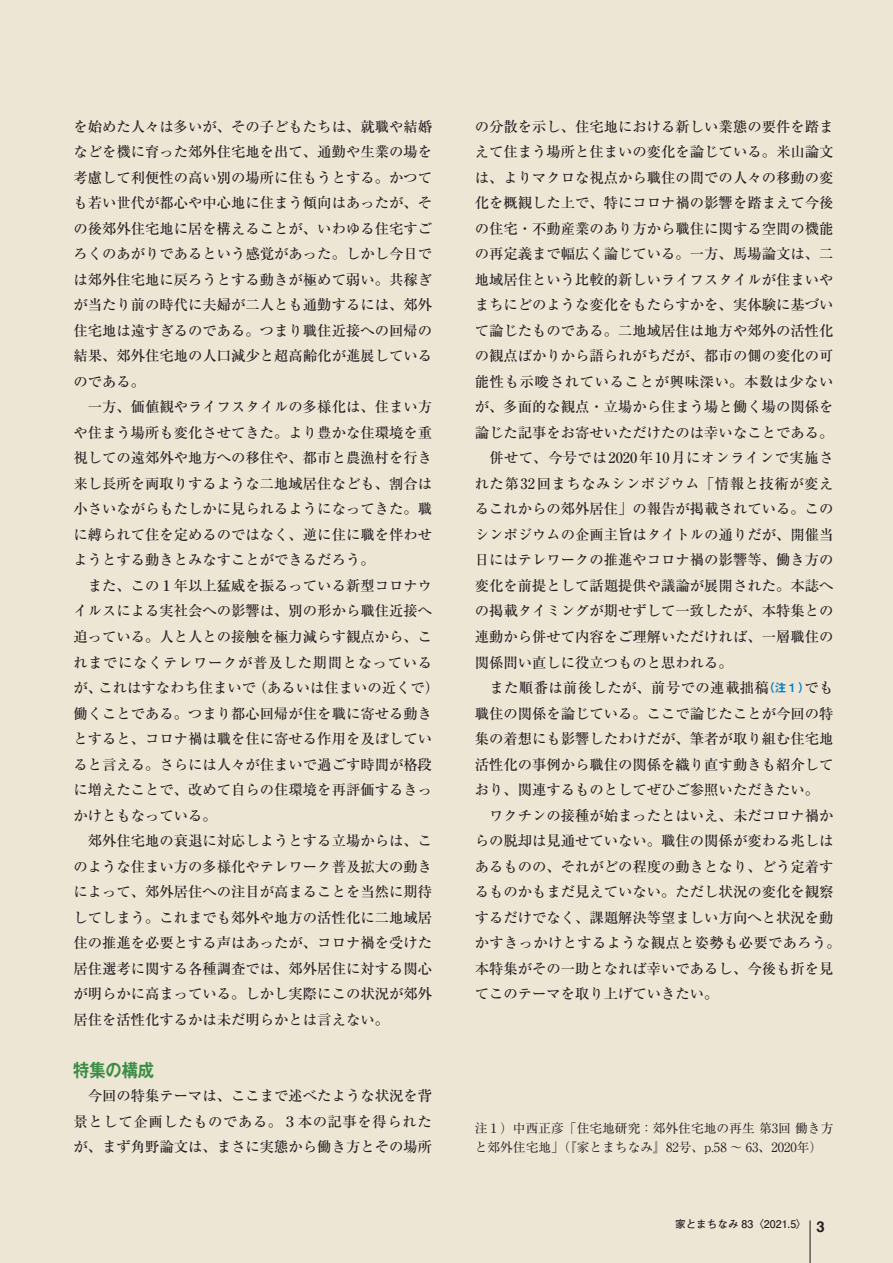
<style>
.page{position:relative;width:893px;height:1263px;background:#eee6d5}
.page>*{position:absolute;margin:0;border:0;box-sizing:border-box;transform-origin:0 0}
._81号_中見出し{font:700 18px "Gothic MB101 Pr 6 N De";letter-spacing:-.005em;color:#3b8c45;scale:.9 1}
.ノンブル{font:700 14.85px "Helvetica";color:#231f20}
.本文_2段_13_5Q24H_字下げなし{font:500 14.4px/25.5px "Ryumin Pr 6 N";color:#231f20;text-align:justify}
._83号注{font:12.75px/19.2px "Ryumin Pr 6 N";color:#231f20}
.柱_小口寄せ{font:700 10.65px "Futo Go B101 Pr 6 N";color:#231f20}
.s1{font-family:"Midashi Go Pr 6 N MB31";font-weight:400;font-size:11.7px;color:#007ec5}
</style>
<div class="page">
<hr style="left:809px;top:1220px;width:2px;height:43px;background:#231f20">
<p class="本文_2段_13_5Q24H_字下げなし" style="left:73px;top:113px;width:360px">を始めた人々は多いが、その子どもたちは、就職や結婚などを機に育った郊外住宅地を出て、通勤や生業の場を考慮して利便性の高い別の場所に住もうとする。かつても若い世代が都心や中心地に住まう傾向はあったが、その後郊外住宅地に居を構えることが、いわゆる住宅すごろくのあがりであるという感覚があった。しかし今日では郊外住宅地に戻ろうとする動きが極めて弱い。共稼ぎが当たり前の時代に夫婦が二人とも通勤するには、郊外住宅地は遠すぎるのである。つまり職住近接への回帰の結果、郊外住宅地の人口減少と超高齢化が進展しているのである。</p>
<p class="本文_2段_13_5Q24H_字下げなし" style="left:73px;top:394px;width:360px">　一方、価値観やライフスタイルの多様化は、住まい方や住まう場所も変化させてきた。より豊かな住環境を重視しての遠郊外や地方への移住や、都市と農漁村を行き来し長所を両取りするような二地域居住なども、割合は小さいながらもたしかに見られるようになってきた。職に縛られて住を定めるのではなく、逆に住に職を伴わせようとする動きとみなすことができるだろう。</p>
<p class="本文_2段_13_5Q24H_字下げなし" style="left:73px;top:572px;width:367px;text-align:left">　また、この１年以上猛威を振るっている新型コロナウイルスによる実社会への影響は、別の形から職住近接へ迫っている。人と人との接触を極力減らす観点から、これまでになくテレワークが普及した期間となっているが、これはすなわち住まいで（あるいは住まいの近くで）働くことである。つまり都心回帰が住を職に寄せる動きとすると、コロナ禍は職を住に寄せる作用を及ぼしていると言える。さらには人々が住まいで過ごす時間が格段に増えたことで、改めて自らの住環境を再評価するきっかけともなっている。</p>
<p class="本文_2段_13_5Q24H_字下げなし" style="left:73px;top:827px;width:360px">　郊外住宅地の衰退に対応しようとする立場からは、このような住まい方の多様化やテレワーク普及拡大の動きによって、郊外居住への注目が高まることを当然に期待してしまう。これまでも郊外や地方の活性化に二地域居住の推進を必要とする声はあったが、コロナ禍を受けた居住選考に関する各種調査では、郊外居住に対する関心が明らかに高まっている。しかし実際にこの状況が郊外居住を活性化するかは未だ明らかとは言えない。</p>
<p class="_81号_中見出し" style="left:73px;top:1055px;width:91px">特集の構成</p>
<p class="本文_2段_13_5Q24H_字下げなし" style="left:73px;top:1082px;width:360px">　今回の特集テーマは、ここまで述べたような状況を背景として企画したものである。３本の記事を得られたが、まず角野論文は、まさに実態から働き方とその場所</p>
<p class="本文_2段_13_5Q24H_字下げなし" style="left:475px;top:113px;width:360px">の分散を示し、住宅地における新しい業態の要件を踏まえて住まう場所と住まいの変化を論じている。米山論文は、よりマクロな視点から職住の間での人々の移動の変化を概観した上で、特にコロナ禍の影響を踏まえて今後の住宅・不動産業のあり方から職住に関する空間の機能の再定義まで幅広く論じている。一方、馬場論文は、二地域居住という比較的新しいライフスタイルが住まいやまちにどのような変化をもたらすかを、実体験に基づいて論じたものである。二地域居住は地方や郊外の活性化の観点ばかりから語られがちだが、都市の側の変化の可能性も示唆されていることが興味深い。本数は少ないが、多面的な観点・立場から住まう場と働く場の関係を論じた記事をお寄せいただけたのは幸いなことである。</p>
<p class="本文_2段_13_5Q24H_字下げなし" style="left:475px;top:445px;width:360px">　併せて、今号では2020年10月にオンラインで実施された第32回まちなみシンポジウム「情報と技術が変えるこれからの郊外居住」の報告が掲載されている。このシンポジウムの企画主旨はタイトルの通りだが、開催当日にはテレワークの推進やコロナ禍の影響等、働き方の変化を前提として話題提供や議論が展開された。本誌への掲載タイミングが期せずして一致したが、本特集との連動から併せて内容をご理解いただければ、一層職住の関係問い直しに役立つものと思われる。</p>
<p class="本文_2段_13_5Q24H_字下げなし" style="left:475px;top:674px;width:360px">　また順番は前後したが、前号での連載拙稿<span class="s1">（注１）</span>でも職住の関係を論じている。ここで論じたことが今回の特集の着想にも影響したわけだが、筆者が取り組む住宅地活性化の事例から職住の関係を織り直す動きも紹介しており、関連するものとしてぜひご参照いただきたい。</p>
<p class="本文_2段_13_5Q24H_字下げなし" style="left:475px;top:802px;width:368px;text-align:left">　ワクチンの接種が始まったとはいえ、未だコロナ禍からの脱却は見通せていない。職住の関係が変わる兆しはあるものの、それがどの程度の動きとなり、どう定着するものかもまだ見えていない。ただし状況の変化を観察するだけでなく、課題解決等望ましい方向へと状況を動かすきっかけとするような観点と姿勢も必要であろう。本特集がその一助となれば幸いであるし、今後も折を見てこのテーマを取り上げていきたい。</p>
<p class="_83号注" style="left:475px;top:1118px;width:360px">注１）中西正彦「住宅地研究：郊外住宅地の再生 第3回 働き方と郊外住宅地」（『家とまちなみ』82号、p.58 ～ 63、2020年）</p>
<p class="柱_小口寄せ" style="left:675px;top:1216px;width:133px">家とまちなみ 83〈2021.5〉</p>
<p class="ノンブル" style="left:816px;top:1215px;width:10px">3</p>
</div>
